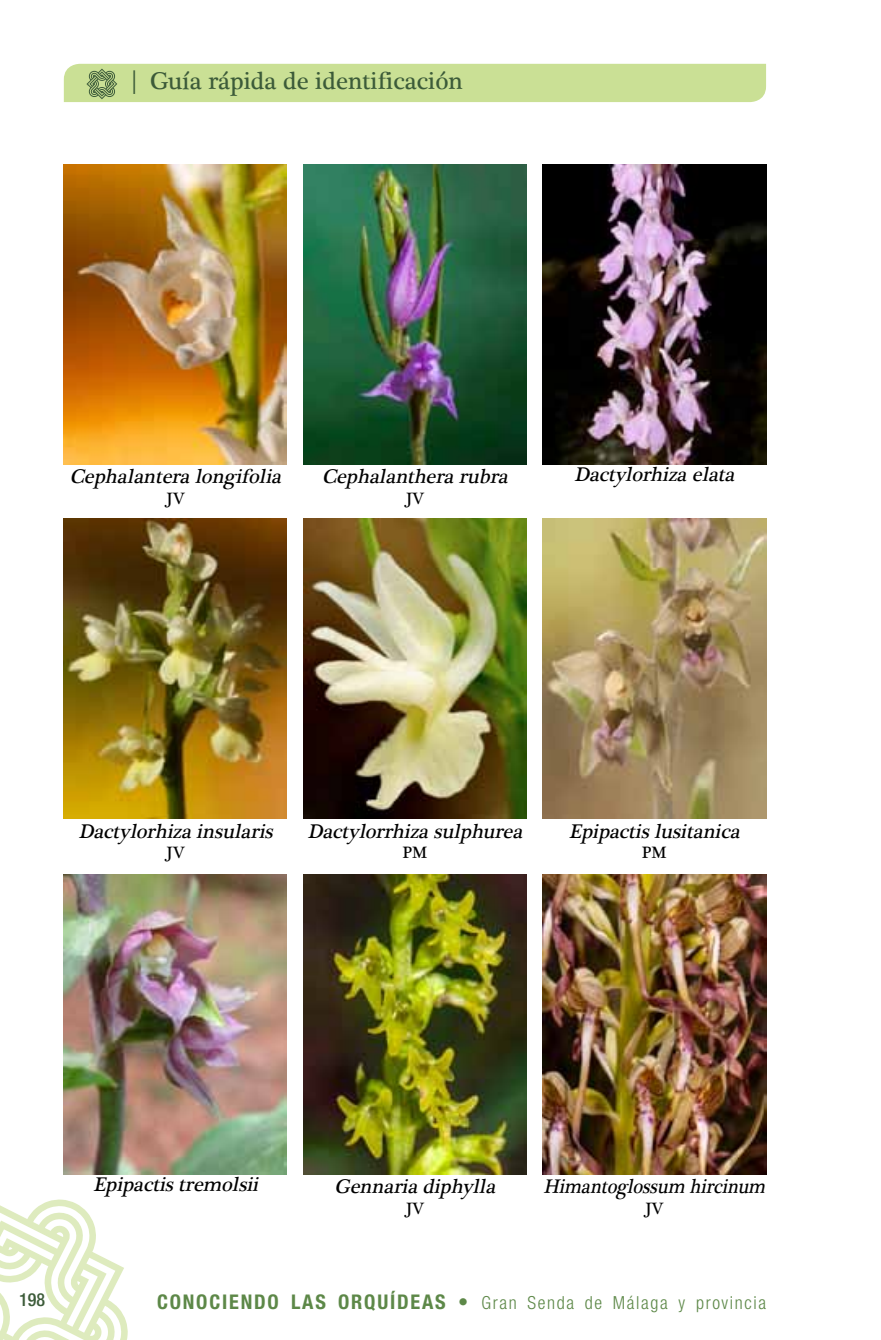
<style>
.page{position:relative;width:881px;height:1340px;background:#fff}
.page>*{position:absolute;margin:0;border:0;box-sizing:border-box;transform-origin:0 0}
.t1{font:24.75px "Plantagenet Cherokee";color:#3c5b39}
.t2{font:italic 20.25px "Plantagenet Cherokee";color:#000}
.t3{font:italic 20.25px "Plantagenet Cherokee";color:#000;scale:.91 1}
.t4{font:300 condensed 18px "Helvetica Neue LT Std";letter-spacing:.09em;color:#5d8848}
.t5{font:500 condensed 18px "Helvetica Neue LT Std";color:#3c5b39}
.t6{font:16.88px "Plantagenet Cherokee";color:#000}
.s1{font-weight:700;font-size:20.25px}
</style>
<div class="page">
<svg style="left:0;top:1199px;width:128px;height:140px"></svg>
<img style="left:64px;top:164px;width:223px;height:300px">
<img style="left:303px;top:164px;width:223px;height:300px">
<img style="left:542px;top:164px;width:223px;height:300px">
<img style="left:64px;top:518px;width:222px;height:300px">
<img style="left:303px;top:518px;width:223px;height:300px">
<img style="left:542px;top:518px;width:223px;height:300px">
<img style="left:64px;top:874px;width:222px;height:300px">
<img style="left:303px;top:874px;width:223px;height:300px">
<img style="left:542px;top:874px;width:223px;height:300px">
<div style="left:64px;top:64px;width:701px;height:38px;background:#cae095"></div>
<p class="t1" style="left:131px;top:66px;width:333px">| Guía rápida de identificación</p>
<p class="t2" style="left:70px;top:464px;width:218px">Cephalanteralongifolia</p>
<p class="t6" style="left:166px;top:487px;width:19px">JV</p>
<p class="t2" style="left:322px;top:464px;width:193px">Cephalantherarubra</p>
<p class="t6" style="left:406px;top:487px;width:19px">JV</p>
<p class="t2" style="left:574px;top:462px;width:168px">Dactylorhizaelata</p>
<p class="t2" style="left:79px;top:818px;width:201px">Dactylorhizainsularis</p>
<p class="t6" style="left:166px;top:841px;width:19px">JV</p>
<p class="t2" style="left:307px;top:818px;width:222px">Dactylorrhizasulphurea</p>
<p class="t6" style="left:402px;top:841px;width:26px">PM</p>
<p class="t2" style="left:568px;top:818px;width:178px">Epipactislusitanica</p>
<p class="t6" style="left:641px;top:841px;width:26px">PM</p>
<p class="t2" style="left:93px;top:1171px;width:172px">Epipactistremolsii</p>
<p class="t2" style="left:334px;top:1173px;width:168px">Gennariadiphylla</p>
<p class="t6" style="left:406px;top:1197px;width:19px">JV</p>
<p class="t3" style="left:543px;top:1173px;width:251px">Himantoglossum hircinum</p>
<p class="t6" style="left:645px;top:1197px;width:19px">JV</p>
<p class="t5" style="left:19px;top:1288px;width:27px">198</p>
<p class="t4" style="left:157px;top:1292px;width:610px"><span class="s1">CONOCIENDO LAS ORQUÍDEAS •</span> Gran Senda de Málaga y provincia</p>
</div>
